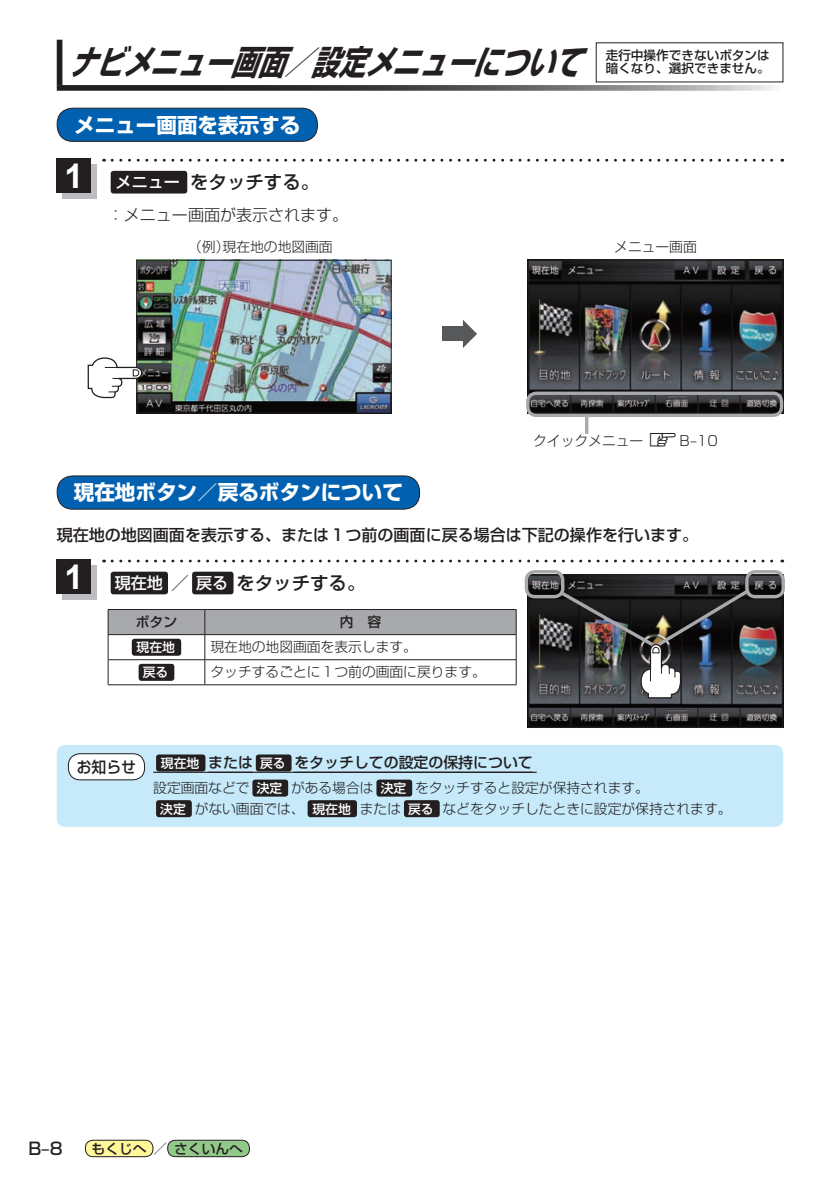
<style>
.page{position:relative;width:840px;height:1191px;background:#fff}
.page>*{position:absolute;margin:0;border:0;box-sizing:border-box;transform-origin:0 0}
.t1{font:italic 700 34px "Shin Go Pro";color:#231f20;scale:.79 1}
.t2{font:700 34px "Arial";color:#fff}
.t3{font:700 20.6px "Shin Go Pro";color:#fff}
.t4{font:500 18.4px "Shin Go Pro";color:#231f20}
.t5{font:500 17px "Shin Go Pro";color:#231f20}
.t6{font:500 16px "Shin Go Pro";color:#231f20}
.t7{font:300 16px "Shin Go Pro";color:#231f20}
.t8{font:500 15.6px "Shin Go Pro";color:#231f20;scale:.95 1}
.t9{font:500 14.8px "Shin Go Pro";color:#231f20}
.t10{font:300 13.8px/20.6px "Shin Go Pro";color:#231f20}
.t11{font:500 13.8px "Shin Go Pro";color:#231f20}
.t12{font:500 12.8px "Shin Go Pro";color:#fff}
.t13{font:500 12.6px/13.8px "Shin Go Pro";color:#231f20}
.s1{font-size:16px;color:#fff}
.s2{font-family:"MC1";font-weight:400;font-size:13.4px}
.s3{font-family:"Arial";font-weight:700;font-size:34px;color:#fff}
.s4{font-size:12.8px;color:#fff}
.s5{font-weight:500;font-size:12.8px;color:#fff}
.s6{font-size:14.2px}
</style>
<div class="page">
<div style="left:85px;top:1140px;width:68px;height:16px;background:#fff79a;border-radius:8px"></div>
<div style="left:85px;top:1140px;width:68px;height:17px;border:1px solid #231f20;border-radius:8px"></div>
<div style="left:168px;top:1140px;width:81px;height:16px;background:#92c889;border-radius:8px"></div>
<div style="left:167px;top:1140px;width:82px;height:17px;border:1px solid #231f20;border-radius:8px"></div>
<div style="left:57px;top:40px;width:5px;height:45px;background:#231f20"></div>
<svg style="left:57px;top:85px;width:718px;height:6px;background:#616162"></svg>
<div style="left:57px;top:108px;width:260px;height:33px;background:#0161b0;border-radius:16px"></div>
<div style="left:57px;top:108px;width:260px;height:34px;border:1px solid #231f20;border-radius:16px"></div>
<div style="left:442px;top:327px;width:23px;height:14px;background:#57585a"></div>
<svg style="left:462px;top:320px;width:15px;height:28px"></svg>
<img style="left:138px;top:262px;width:251px;height:149px">
<div style="left:136px;top:260px;width:255px;height:153px;border:1px solid #231f20"></div>
<img style="left:529px;top:262px;width:251px;height:149px">
<div style="left:527px;top:260px;width:255px;height:153px;border:1px solid #231f20"></div>
<div style="left:526px;top:391px;width:256px;height:26px;border:3px solid #a8a9ad;border-radius:9px"></div>
<svg style="left:584px;top:416px;width:4px;height:18px"></svg>
<svg style="left:87px;top:357px;width:56px;height:42px"></svg>
<div style="left:111px;top:171px;width:76px;height:22px;background:#231f20;border-radius:3px"></div>
<svg style="left:112px;top:159px;width:670px;height:3px"></svg>
<div style="left:62px;top:164px;width:34px;height:34px;background:#bcbdc0"></div>
<div style="left:57px;top:159px;width:34px;height:34px;background:#231f20"></div>
<div style="left:111px;top:571px;width:57px;height:23px;background:#231f20;border-radius:3px"></div>
<div style="left:192px;top:571px;width:41px;height:23px;background:#231f20;border-radius:3px"></div>
<svg style="left:112px;top:559px;width:670px;height:3px"></svg>
<div style="left:62px;top:565px;width:34px;height:34px;background:#bcbdc0"></div>
<div style="left:57px;top:559px;width:34px;height:34px;background:#231f20"></div>
<div style="left:57px;top:476px;width:362px;height:33px;background:#0161b0;border-radius:16px"></div>
<div style="left:57px;top:475px;width:363px;height:34px;border:1px solid #231f20;border-radius:16px"></div>
<img style="left:529px;top:576px;width:251px;height:150px">
<div style="left:527px;top:574px;width:255px;height:154px;border:1px solid #231f20"></div>
<div style="left:524px;top:570px;width:40px;height:28px;border:3px solid #a8a9ad;border-radius:9px"></div>
<img style="left:556px;top:587px;width:195px;height:112px">
<svg style="left:108px;top:609px;width:408px;height:75px"></svg>
<hr style="left:108px;top:684px;width:97px;height:1px;background:#231f20">
<hr style="left:205px;top:684px;width:311px;height:1px;background:#231f20">
<div style="left:132px;top:638px;width:49px;height:18px;background:#231f20;border-radius:3px"></div>
<div style="left:138px;top:664px;width:36px;height:17px;background:#231f20;border-radius:3px"></div>
<div style="left:744px;top:570px;width:40px;height:28px;border:3px solid #a8a9ad;border-radius:9px"></div>
<div style="left:57px;top:745px;width:725px;height:82px;background:#c6eafa;border-radius:9px"></div>
<div style="left:156px;top:754px;width:49px;height:17px;background:#231f20;border-radius:3px"></div>
<div style="left:256px;top:754px;width:35px;height:17px;background:#231f20;border-radius:3px"></div>
<div style="left:252px;top:779px;width:36px;height:17px;background:#231f20;border-radius:3px"></div>
<div style="left:376px;top:779px;width:36px;height:17px;background:#231f20;border-radius:3px"></div>
<div style="left:156px;top:800px;width:36px;height:17px;background:#231f20;border-radius:3px"></div>
<div style="left:307px;top:800px;width:50px;height:17px;background:#231f20;border-radius:3px"></div>
<div style="left:404px;top:800px;width:35px;height:17px;background:#231f20;border-radius:3px"></div>
<div style="left:68px;top:753px;width:76px;height:27px;background:#fff;border-radius:12px"></div>
<div style="left:68px;top:753px;width:77px;height:27px;border:1px solid #231f20;border-radius:12px"></div>
<hr style="left:153px;top:771px;width:383px;height:2px;background:#231f20">
<h1 class="t1" style="left:69px;top:35px;width:669px">ナビメニュー画面／設定メニューについて</h1>
<p class="t13" style="left:605px;top:47px;width:165px">走行中操作できないボタンは暗くなり、選択できません。</p>
<h2 class="t3" style="left:74px;top:108px;width:228px">メニュー画面を表示する</h2>
<h1 class="t2" style="left:64px;top:154px;width:20px">1</h1>
<h3 class="t4" style="left:116px;top:167px;width:205px"><span class="s1">メニュー</span> をタッチする。</h3>
<p class="t7" style="left:108px;top:202px;width:242px">：メニュー画面が表示されます。</p>
<p class="t10" style="left:188px;top:235px;width:146px">（例）現在地の地図画面</p>
<p class="t10" style="left:614px;top:235px;width:84px">メニュー画面</p>
<p class="t10" style="left:533px;top:428px;width:186px">クイックメニュー <span class="s2">z</span>B–10</p>
<h2 class="t3" style="left:74px;top:476px;width:330px">現在地ボタン／戻るボタンについて</h2>
<p class="t6" style="left:57px;top:521px;width:642px">現在地の地図画面を表示する、または1つ前の画面に戻る場合は下記の操作を行います。</p>
<h3 class="t4" style="left:64px;top:568px;width:302px"><span class="s3">1</span> <span class="s1">現在地</span>／<span class="s1">戻る</span>をタッチする。</h3>
<p class="t11" style="left:136px;top:610px;width:43px">ボタン</p>
<p class="t11" style="left:339px;top:610px;width:43px">内　容</p>
<p class="t12" style="left:137px;top:636px;width:40px">現在地</p>
<p class="t10" style="left:210px;top:635px;width:208px">現在地の地図画面を表示します。</p>
<p class="t12" style="left:143px;top:662px;width:27px">戻る</p>
<p class="t10" style="left:210px;top:660px;width:277px">タッチするごとに1つ前の画面に戻ります。</p>
<p class="t8" style="left:77px;top:754px;width:64px">お知らせ</p>
<p class="t9" style="left:161px;top:750px;width:373px"><span class="s4">現在地</span> または<span class="s4">戻る</span> をタッチしての設定の保持について</p>
<p class="t10" style="left:160px;top:776px;width:572px;text-indent:-7px">設定画面などで<span class="s5">決定</span> がある場合は<span class="s5">決定</span> をタッチすると設定が保持されます。<br><span class="s5">決定</span> がない画面では、 <span class="s5">現在地</span> または<span class="s5">戻る</span> などをタッチしたときに設定が保持されます。</p>
<p class="t5" style="left:28px;top:1134px;width:36px">B–8</p>
<p class="t11" style="left:92px;top:1137px;width:153px">もくじへ<span class="s6">／</span>さくいんへ</p>
</div>
